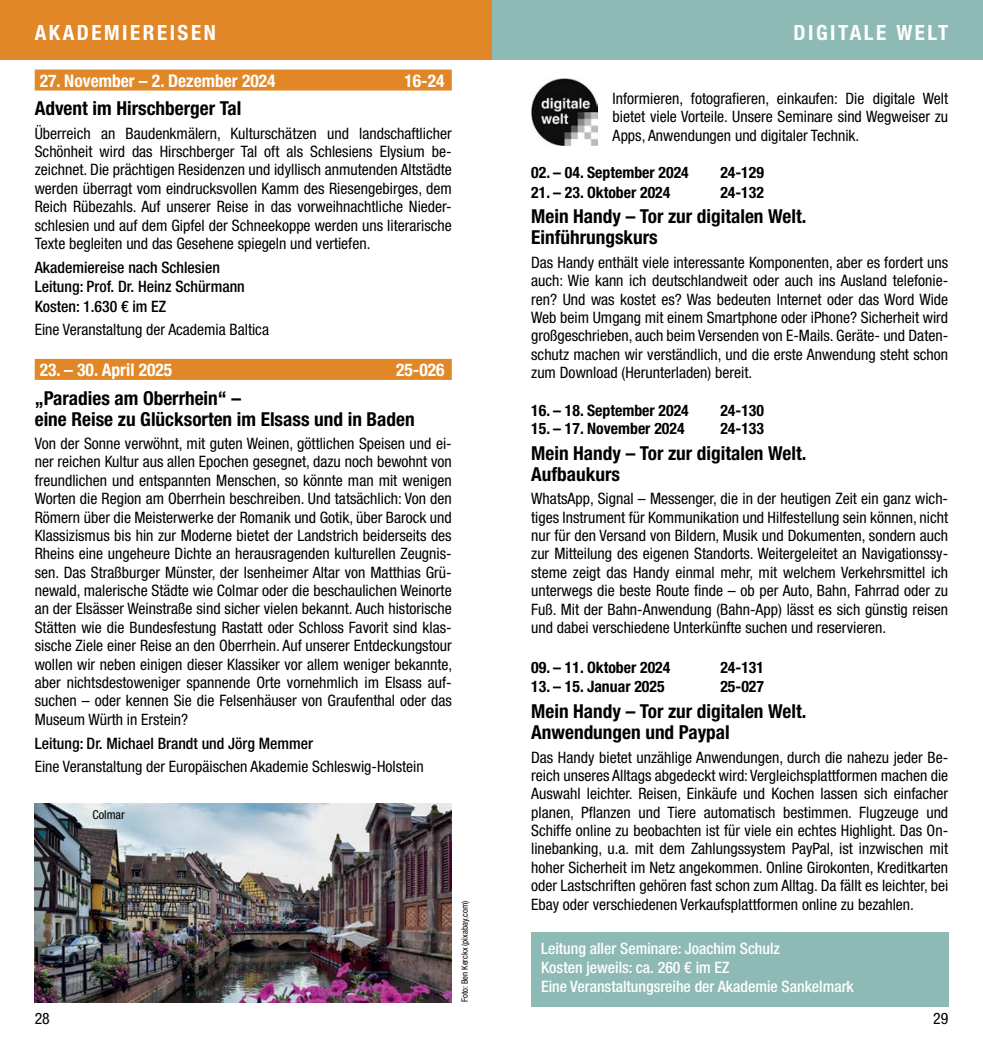
<style>
.page{position:relative;width:983px;height:1043px;background:#fff}
.page>*{position:absolute;margin:0;border:0;box-sizing:border-box;transform-origin:0 0}
.t1{font:700 condensed 21px "Helvetica Neue LT Pro";letter-spacing:.12em;color:#fff}
.t2{font:700 condensed 19.25px/21px "Helvetica Neue LT Pro";color:#000}
.t3{font:700 condensed 17.5px "Helvetica Neue LT Pro";color:#fff}
.t4{font:condensed 15.75px/18.4px "Helvetica Neue LT Pro";color:#000;text-align:justify}
.t5{font:700 condensed 15.75px "Helvetica Neue LT Pro";color:#000}
.t6{font:500 condensed 15.75px/19.2px "Helvetica Neue LT Pro";color:#000}
.t7{font:500 condensed 15.75px/19.2px "Helvetica Neue LT Pro";color:#fff}
.t8{font:condensed 12.25px "Helvetica Neue LT Pro";color:#000}
.t9{font:condensed 8.75px "Helvetica Neue LT Pro";color:#000}
</style>
<div class="page">
<div style="left:531px;top:933px;width:416px;height:74px;background:#8dbab4"></div>
<div style="left:491px;top:0;width:491px;height:60px;background:#8dbab4"></div>
<div style="left:0;top:0;width:491px;height:60px;background:#e18727"></div>
<img style="left:531px;top:79px;width:66px;height:66px">
<div style="left:35px;top:70px;width:416px;height:21px;background:#e18727"></div>
<div style="left:35px;top:359px;width:416px;height:21px;background:#e18727"></div>
<img style="left:35px;top:804px;width:416px;height:198px">
<h1 class="t1" style="left:35px;top:20px;width:182px">AKADEMIEREISEN</h1>
<h1 class="t1" style="left:793px;top:20px;width:156px">DIGITALE WELT</h1>
<h1 class="t1" style="left:35px;top:20px;width:246px">SEMINAR &amp; TAGUNGEN</h1>
<p class="t3" style="left:40px;top:70px;width:237px">27. November – 2. Dezember 2024</p>
<p class="t3" style="left:404px;top:70px;width:42px">16-24</p>
<p class="t2" style="left:35px;top:98px;width:208px">Advent im Hirschberger Tal</p>
<p class="t4" style="left:35px;top:124px;width:418px">Überreich an Baudenkmälern, Kulturschätzen und landschaftlicher Schönheit wird das Hirschberger Tal oft als Schlesiens Elysium be&shy;zeichnet. Die prächtigen Residenzen und idyllisch anmutenden Altstädte werden überragt vom eindrucksvollen Kamm des Riesengebirges, dem Reich Rübezahls. Auf unserer Reise in das vorweihnachtliche Nieder&shy;schlesien und auf dem Gipfel der Schneekoppe werden uns literarische Texte begleiten und das Gesehene spiegeln und vertiefen.</p>
<p class="t6" style="left:35px;top:258px;width:211px">Akademiereise nach Schlesien<br>Leitung: Prof. Dr. Heinz Schürmann<br>Kosten: 1.630 € im EZ</p>
<p class="t4" style="left:35px;top:320px;width:236px">Eine Veranstaltung der Academia Baltica</p>
<p class="t3" style="left:40px;top:360px;width:134px">23. – 30. April 2025</p>
<p class="t3" style="left:396px;top:360px;width:50px">25-026</p>
<p class="t2" style="left:35px;top:387px;width:381px">„Paradies am Oberrhein“ –<br>eine Reise zu Glücksorten im Elsass und in Baden</p>
<p class="t4" style="left:35px;top:434px;width:419px">Von der Sonne verwöhnt, mit guten Weinen, göttlichen Speisen und ei&shy;ner reichen Kultur aus allen Epochen gesegnet, dazu noch bewohnt von freundlichen und entspannten Menschen, so könnte man mit wenigen Worten die Region am Oberrhein beschreiben. Und tatsächlich: Von den Römern über die Meisterwerke der Romanik und Gotik, über Barock und Klassizismus bis hin zur Moderne bietet der Landstrich beiderseits des Rheins eine ungeheure Dichte an herausragenden kulturellen Zeugnis&shy;sen. Das Straßburger Münster, der Isenheimer Altar von Matthias Grü&shy;newald, malerische Städte wie Colmar oder die beschaulichen Weinorte an der Elsässer Weinstraße sind sicher vielen bekannt. Auch historische Stätten wie die Bundesfestung Rastatt oder Schloss Favorit sind klas&shy;sische Ziele einer Reise an den Oberrhein. Auf unserer Entdeckungstour wollen wir neben einigen dieser Klassiker vor allem weniger bekannte, aber nichtsdestoweniger spannende Orte vornehmlich im Elsass auf&shy;suchen – oder kennen Sie die Felsenhäuser von Graufenthal oder das Museum Würth in Erstein?</p>
<p class="t6" style="left:35px;top:734px;width:280px">Leitung: Dr. Michael Brandt und Jörg Memmer</p>
<p class="t4" style="left:35px;top:757px;width:390px">Eine Veranstaltung der Europäischen Akademie Schleswig-Holstein</p>
<p class="t8" style="left:92px;top:808px;width:34px">Colmar</p>
<p class="t4" style="left:35px;top:1009px;width:17px">28</p>
<p class="t9" style="left:459px;top:1002px;width:103px;rotate:-90deg">Foto: Ben Kerckx (pixabay.com)</p>
<p class="t4" style="left:612px;top:89px;width:337px">Informieren, fotografieren, einkaufen: Die digitale Welt bietet viele Vorteile. Unsere Seminare sind Wegweiser zu Apps, Anwendungen und digitaler Technik.</p>
<p class="t5" style="left:531px;top:163px;width:159px">02. – 04. September 2024</p>
<p class="t5" style="left:720px;top:163px;width:45px">24-129</p>
<p class="t5" style="left:531px;top:182px;width:141px">21. – 23. Oktober 2024</p>
<p class="t5" style="left:720px;top:182px;width:45px">24-132</p>
<p class="t2" style="left:531px;top:206px;width:276px">Mein Handy – Tor zur digitalen Welt.<br>Einführungskurs</p>
<p class="t4" style="left:531px;top:253px;width:418px">Das Handy enthält viele interessante Komponenten, aber es fordert uns auch: Wie kann ich deutschlandweit oder auch ins Ausland telefonie&shy;ren? Und was kostet es? Was bedeuten Internet oder das Word Wide Web beim Umgang mit einem Smartphone oder iPhone? Sicherheit wird großgeschrieben, auch beim Versenden von E-Mails. Geräte- und Daten&shy;schutz machen wir verständlich, und die erste Anwendung steht schon zum Download (Herunterladen) bereit.</p>
<p class="t5" style="left:531px;top:401px;width:159px">16. – 18. September 2024</p>
<p class="t5" style="left:720px;top:401px;width:45px">24-130</p>
<p class="t5" style="left:531px;top:419px;width:155px">15. – 17. November 2024</p>
<p class="t5" style="left:720px;top:419px;width:45px">24-133</p>
<p class="t2" style="left:531px;top:443px;width:276px">Mein Handy – Tor zur digitalen Welt.<br>Aufbaukurs</p>
<p class="t4" style="left:531px;top:489px;width:418px">WhatsApp, Signal – Messenger, die in der heutigen Zeit ein ganz wich&shy;tiges Instrument für Kommunikation und Hilfestellung sein können, nicht nur für den Versand von Bildern, Musik und Dokumenten, sondern auch zur Mitteilung des eigenen Standorts. Weitergeleitet an Navigationssy&shy;steme zeigt das Handy einmal mehr, mit welchem Verkehrsmittel ich unterwegs die beste Route finde – ob per Auto, Bahn, Fahrrad oder zu Fuß. Mit der Bahn-Anwendung (Bahn-App) lässt es sich günstig reisen und dabei verschiedene Unterkünfte suchen und reservieren.</p>
<p class="t5" style="left:531px;top:658px;width:141px">09. – 11. Oktober 2024</p>
<p class="t5" style="left:720px;top:658px;width:45px">24-131</p>
<p class="t5" style="left:531px;top:677px;width:135px">13. – 15. Januar 2025</p>
<p class="t5" style="left:720px;top:677px;width:45px">25-027</p>
<p class="t2" style="left:531px;top:701px;width:276px">Mein Handy – Tor zur digitalen Welt.<br>Anwendungen und Paypal</p>
<p class="t4" style="left:531px;top:747px;width:418px">Das Handy bietet unzählige Anwendungen, durch die nahezu jeder Be&shy;reich unseres Alltags abgedeckt wird: Vergleichsplattformen machen die Auswahl leichter. Reisen, Einkäufe und Kochen lassen sich einfacher planen, Pflanzen und Tiere automatisch bestimmen. Flugzeuge und Schiffe online zu beobachten ist für viele ein echtes Highlight. Das On&shy;linebanking, u.a. mit dem Zahlungssystem PayPal, ist inzwischen mit hoher Sicherheit im Netz angekommen. Online Girokonten, Kreditkarten oder Lastschriften gehören fast schon zum Alltag. Da fällt es leichter, bei Ebay oder verschiedenen Verkaufsplattformen online zu bezahlen.</p>
<p class="t7" style="left:541px;top:938px;width:314px">Leitung aller Seminare: Joachim Schulz<br>Kosten jeweils: ca. 260 € im EZ<br>Eine Veranstaltungsreihe der Akademie Sankelmark</p>
<p class="t4" style="left:932px;top:1009px;width:17px">29</p>
</div>
